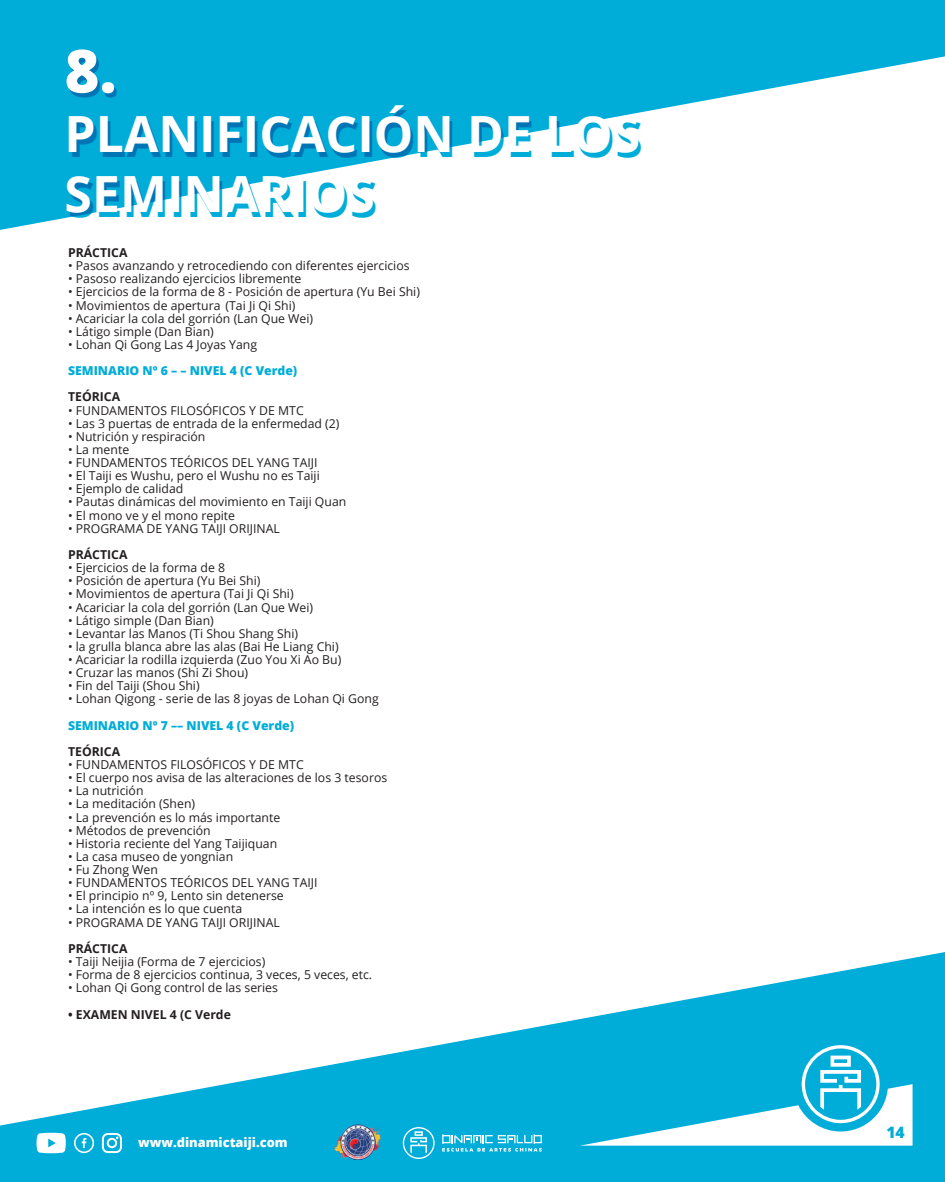
<style>
.page{position:relative;width:945px;height:1182px;background:#fff}
.page>*{position:absolute;margin:0;border:0;box-sizing:border-box;transform-origin:0 0}
.t1{font:800 59.5px "Open Sans";color:#fff}
.t2{font:700 49.88px/59.9px "Open Sans";color:#fff}
.t3{font:800 15.75px "Open Sans";color:#00add8}
.t4{font:800 12.86px "Open Sans";color:#fff}
.t5{font:12.25px "Open Sans";color:#231f20}
.t6{font:700 12.25px "Open Sans";color:#231f20}
.t7{font:800 12.25px "Open Sans";color:#00add8}
</style>
<div class="page">
<svg style="left:0;top:0;width:945px;height:230px;fill:#00add8"></svg>
<svg style="left:0;top:952px;width:945px;height:229px;fill:#00add8"></svg>
<svg style="left:580px;top:1045px;width:333px;height:100px"></svg>
<svg style="left:102px;top:1132px;width:20px;height:20px"></svg>
<svg style="left:74px;top:1132px;width:20px;height:20px"></svg>
<svg style="left:37px;top:1132px;width:29px;height:21px"></svg>
<img style="left:332px;top:1124px;width:52px;height:35px">
<svg style="left:442px;top:1134px;width:100px;height:17px;background:#48c3e2"></svg>
<svg style="left:403px;top:1126px;width:32px;height:32px"></svg>
<h1 class="t1" style="left:65px;top:26px;width:54px">8.</h1>
<h2 class="t2" style="left:65px;top:103px;width:577px">PLANIFICACIÓN DE LOS<br>SEMINARIOS</h2>
<p class="t6" style="left:68px;top:244px;width:61px">PRÁCTICA</p>
<p class="t5" style="left:68px;top:257px;width:343px">• Pasos avanzando y retrocediendo con diferentes ejercicios</p>
<p class="t5" style="left:68px;top:270px;width:235px">• Pasoso realizando ejercicios libremente</p>
<p class="t5" style="left:68px;top:283px;width:353px">• Ejercicios de la forma de 8 - Posición de apertura (Yu Bei Shi)</p>
<p class="t5" style="left:68px;top:296px;width:229px">• Movimientos de apertura (Tai Ji Qi Shi)</p>
<p class="t5" style="left:68px;top:310px;width:247px">• Acariciar la cola del gorrión (Lan Que Wei)</p>
<p class="t5" style="left:68px;top:323px;width:147px">• Látigo simple (Dan Bian)</p>
<p class="t5" style="left:68px;top:336px;width:191px">• Lohan Qi Gong Las 4 Joyas Yang</p>
<p class="t7" style="left:68px;top:361px;width:231px">SEMINARIO Nº 6 – – NIVEL 4 (C Verde)</p>
<p class="t6" style="left:68px;top:388px;width:54px">TEÓRICA</p>
<p class="t5" style="left:68px;top:401px;width:237px">• FUNDAMENTOS FILOSÓFICOS Y DE MTC</p>
<p class="t5" style="left:68px;top:415px;width:273px">• Las 3 puertas de entrada de la enfermedad (2)</p>
<p class="t5" style="left:68px;top:428px;width:139px">• Nutrición y respiración</p>
<p class="t5" style="left:68px;top:441px;width:63px">• La mente</p>
<p class="t5" style="left:68px;top:454px;width:251px">• FUNDAMENTOS TEÓRICOS DEL YANG TAIJI</p>
<p class="t5" style="left:68px;top:467px;width:253px">• El Taiji es Wushu, pero el Wushu no es Taiji</p>
<p class="t5" style="left:68px;top:480px;width:117px">• Ejemplo de calidad</p>
<p class="t5" style="left:68px;top:493px;width:280px">• Pautas dinámicas del movimiento en Taiji Quan</p>
<p class="t5" style="left:68px;top:506px;width:169px">• El mono ve y el mono repite</p>
<p class="t5" style="left:68px;top:520px;width:213px">• PROGRAMA DE YANG TAIJI ORIJINAL</p>
<p class="t6" style="left:68px;top:546px;width:61px">PRÁCTICA</p>
<p class="t5" style="left:68px;top:559px;width:159px">• Ejercicios de la forma de 8</p>
<p class="t5" style="left:68px;top:572px;width:194px">• Posición de apertura (Yu Bei Shi)</p>
<p class="t5" style="left:68px;top:585px;width:227px">• Movimientos de apertura (Tai Ji Qi Shi)</p>
<p class="t5" style="left:68px;top:598px;width:247px">• Acariciar la cola del gorrión (Lan Que Wei)</p>
<p class="t5" style="left:68px;top:611px;width:147px">• Látigo simple (Dan Bian)</p>
<p class="t5" style="left:68px;top:625px;width:232px">• Levantar las Manos (Ti Shou Shang Shi)</p>
<p class="t5" style="left:68px;top:638px;width:272px">• la grulla blanca abre las alas (Bai He Liang Chi)</p>
<p class="t5" style="left:68px;top:651px;width:275px">• Acariciar la rodilla izquierda (Zuo You Xi Ao Bu)</p>
<p class="t5" style="left:68px;top:664px;width:182px">• Cruzar las manos (Shi Zi Shou)</p>
<p class="t5" style="left:68px;top:677px;width:133px">• Fin del Taiji (Shou Shi)</p>
<p class="t5" style="left:68px;top:690px;width:312px">• Lohan Qigong - serie de las 8 joyas de Lohan Qi Gong</p>
<p class="t7" style="left:68px;top:715px;width:228px">SEMINARIO Nº 7 –– NIVEL 4 (C Verde)</p>
<p class="t6" style="left:68px;top:742px;width:54px">TEÓRICA</p>
<p class="t5" style="left:68px;top:756px;width:237px">• FUNDAMENTOS FILOSÓFICOS Y DE MTC</p>
<p class="t5" style="left:68px;top:769px;width:321px">• El cuerpo nos avisa de las alteraciones de los 3 tesoros</p>
<p class="t5" style="left:68px;top:782px;width:77px">• La nutrición</p>
<p class="t5" style="left:68px;top:795px;width:129px">• La meditación (Shen)</p>
<p class="t5" style="left:68px;top:808px;width:214px">• La prevención es lo más importante</p>
<p class="t5" style="left:68px;top:821px;width:144px">• Métodos de prevención</p>
<p class="t5" style="left:68px;top:834px;width:211px">• Historia reciente del Yang Taijiquan</p>
<p class="t5" style="left:68px;top:848px;width:167px">• La casa museo de yongnian</p>
<p class="t5" style="left:68px;top:861px;width:91px">• Fu Zhong Wen</p>
<p class="t5" style="left:68px;top:874px;width:251px">• FUNDAMENTOS TEÓRICOS DEL YANG TAIJI</p>
<p class="t5" style="left:68px;top:887px;width:217px">• El principio nº 9, Lento sin detenerse</p>
<p class="t5" style="left:68px;top:900px;width:176px">• La intención es lo que cuenta</p>
<p class="t5" style="left:68px;top:913px;width:213px">• PROGRAMA DE YANG TAIJI ORIJINAL</p>
<p class="t6" style="left:68px;top:939px;width:61px">PRÁCTICA</p>
<p class="t5" style="left:68px;top:953px;width:199px">• Taiji Neijia (Forma de 7 ejercicios)</p>
<p class="t5" style="left:68px;top:966px;width:306px">• Forma de 8 ejercicios continua, 3 veces, 5 veces, etc.</p>
<p class="t5" style="left:68px;top:979px;width:211px">• Lohan Qi Gong control de las series</p>
<p class="t6" style="left:68px;top:1005px;width:164px">• EXAMEN NIVEL 4 (C Verde</p>
<p class="t4" style="left:138px;top:1132px;width:151px">www.dinamictaiji.com</p>
<p class="t3" style="left:886px;top:1119px;width:20px">14</p>
</div>
